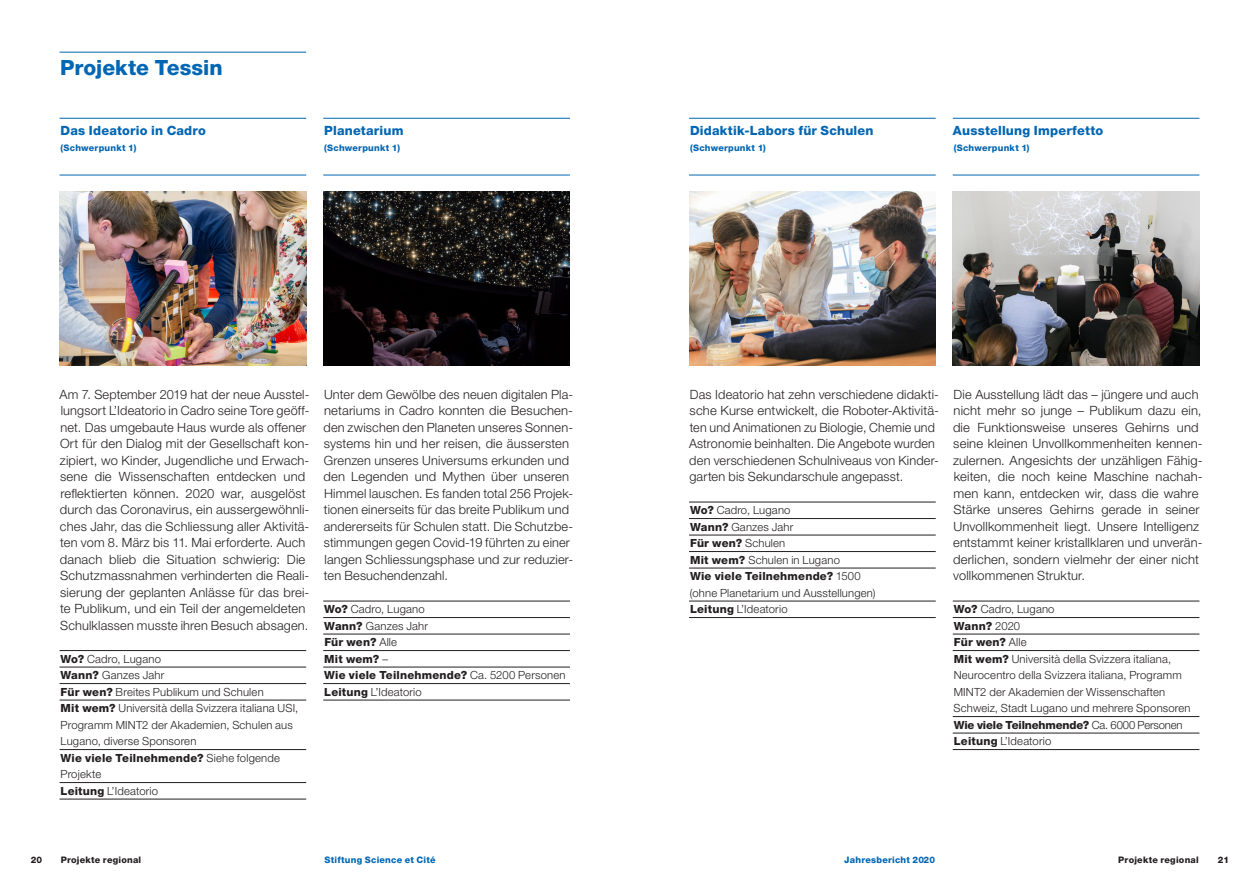
<style>
.page{position:relative;width:1259px;height:893px;background:#fff}
.page>*{position:absolute;margin:0;border:0;box-sizing:border-box;transform-origin:0 0}
.t1{font:800 21px "Helvetica Neue LT Std";color:#0166b3}
.t2{font:300 12.75px/16.5px "Helvetica Neue LT Std";letter-spacing:.015em;color:#231f20}
.t3{font:800 12.75px "Helvetica Neue LT Std";letter-spacing:.015em;color:#0166b3}
.t4{font:300 11.25px/16.5px "Helvetica Neue LT Std";letter-spacing:.015em;color:#231f20}
.t5{font:800 9px "Helvetica Neue LT Std";letter-spacing:.025em;color:#0166b3}
.t6{font:800 9px "Helvetica Neue LT Std";letter-spacing:.025em;color:#231f20}
.s1{font-weight:800}
</style>
<div class="page">
<hr style="left:689px;top:118px;width:246px;height:1px;background:#0166b3">
<hr style="left:689px;top:175px;width:246px;height:1px;background:#0166b3">
<hr style="left:952px;top:118px;width:247px;height:1px;background:#0166b3">
<hr style="left:952px;top:175px;width:247px;height:1px;background:#0166b3">
<hr style="left:689px;top:502px;width:246px;height:1px;background:#231f20">
<hr style="left:689px;top:518px;width:246px;height:1px;background:#231f20">
<hr style="left:689px;top:535px;width:246px;height:1px;background:#231f20">
<hr style="left:689px;top:551px;width:246px;height:1px;background:#231f20">
<hr style="left:689px;top:568px;width:246px;height:1px;background:#231f20">
<hr style="left:689px;top:601px;width:246px;height:1px;background:#231f20">
<hr style="left:689px;top:617px;width:246px;height:1px;background:#231f20">
<hr style="left:952px;top:601px;width:247px;height:1px;background:#231f20">
<hr style="left:952px;top:617px;width:247px;height:1px;background:#231f20">
<hr style="left:952px;top:634px;width:247px;height:1px;background:#231f20">
<hr style="left:952px;top:650px;width:247px;height:1px;background:#231f20">
<hr style="left:952px;top:716px;width:247px;height:1px;background:#231f20">
<hr style="left:952px;top:733px;width:247px;height:1px;background:#231f20">
<hr style="left:952px;top:749px;width:247px;height:1px;background:#231f20">
<hr style="left:60px;top:118px;width:246px;height:1px;background:#0166b3">
<hr style="left:60px;top:175px;width:246px;height:1px;background:#0166b3">
<hr style="left:323px;top:118px;width:247px;height:1px;background:#0166b3">
<hr style="left:323px;top:175px;width:247px;height:1px;background:#0166b3">
<hr style="left:60px;top:650px;width:246px;height:1px;background:#231f20">
<hr style="left:60px;top:667px;width:246px;height:1px;background:#231f20">
<hr style="left:60px;top:683px;width:246px;height:1px;background:#231f20">
<hr style="left:60px;top:700px;width:246px;height:1px;background:#231f20">
<hr style="left:60px;top:749px;width:246px;height:1px;background:#231f20">
<hr style="left:60px;top:782px;width:246px;height:1px;background:#231f20">
<hr style="left:60px;top:799px;width:246px;height:1px;background:#231f20">
<hr style="left:323px;top:601px;width:247px;height:1px;background:#231f20">
<hr style="left:323px;top:617px;width:247px;height:1px;background:#231f20">
<hr style="left:323px;top:634px;width:247px;height:1px;background:#231f20">
<hr style="left:323px;top:650px;width:247px;height:1px;background:#231f20">
<hr style="left:323px;top:667px;width:247px;height:1px;background:#231f20">
<hr style="left:323px;top:683px;width:247px;height:1px;background:#231f20">
<hr style="left:323px;top:700px;width:247px;height:1px;background:#231f20">
<hr style="left:60px;top:52px;width:246px;height:1px;background:#0166b3">
<img style="left:60px;top:192px;width:246px;height:174px">
<img style="left:323px;top:192px;width:247px;height:174px">
<img style="left:689px;top:192px;width:246px;height:174px">
<img style="left:952px;top:192px;width:247px;height:174px">
<h1 class="t1" style="left:60px;top:55px;width:164px">Projekte Tessin</h1>
<p class="t3" style="left:61px;top:123px;width:147px">Das Ideatorio in Cadro</p>
<p class="t5" style="left:61px;top:143px;width:77px">(Schwerpunkt 1)</p>
<p class="t3" style="left:324px;top:123px;width:81px">Planetarium</p>
<p class="t5" style="left:324px;top:143px;width:77px">(Schwerpunkt 1)</p>
<p class="t2" style="left:59px;top:386px;width:251px">Am 7. September 2019 hat der neue Ausstel&shy;lungsort L’Ideatorio in Cadro seine Tore geöff&shy;net. Das umgebaute Haus wurde als offener Ort für den Dialog mit der Gesellschaft kon&shy;zipiert, wo Kinder, Jugendliche und Erwach&shy;sene die Wissenschaften entdecken und reflektierten können. 2020 war, ausgelöst durch das Coronavirus, ein aussergewöhnli&shy;ches Jahr, das die Schliessung aller Aktivitä&shy;ten vom 8. März bis 11. Mai erforderte. Auch danach blieb die Situation schwierig: Die Schutzmassnahmen verhinderten die Reali&shy;sierung der geplanten Anlässe für das brei&shy;te Publikum, und ein Teil der angemeldeten Schulklassen musste ihren Besuch absagen.</p>
<p class="t4" style="left:61px;top:650px;width:239px"><span class="s1">Wo?</span> Cadro, Lugano<br><span class="s1">Wann?</span> Ganzes Jahr<br><span class="s1">Für wen?</span> Breites Publikum und Schulen<br><span class="s1">Mit wem?</span> Università della Svizzera italiana USI,<br>Programm MINT2 der Akademien, Schulen aus<br>Lugano, diverse Sponsoren<br><span class="s1">Wie viele Teilnehmende?</span> Siehe folgende<br>Projekte<br><span class="s1">Leitung</span> L’Ideatorio</p>
<p class="t2" style="left:323px;top:386px;width:251px">Unter dem Gewölbe des neuen digitalen Pla&shy;netariums in Cadro konnten die Besuchen&shy;den zwischen den Planeten unseres Sonnen&shy;systems hin und her reisen, die äussersten Grenzen unseres Universums erkunden und den Legenden und Mythen über unseren Himmel lauschen. Es fanden total 256 Projek&shy;tionen einerseits für das breite Publikum und andererseits für Schulen statt. Die Schutzbe&shy;stimmungen gegen Covid-19 führten zu einer langen Schliessungsphase und zur reduzier&shy;ten Besuchendenzahl.</p>
<p class="t4" style="left:324px;top:601px;width:243px"><span class="s1">Wo?</span> Cadro, Lugano<br><span class="s1">Wann?</span> Ganzes Jahr<br><span class="s1">Für wen?</span> Alle<br><span class="s1">Mit wem?</span> –<br><span class="s1">Wie viele Teilnehmende?</span> Ca. 5200 Personen<br><span class="s1">Leitung</span> L’Ideatorio</p>
<p class="t3" style="left:690px;top:123px;width:185px">Didaktik-Labors für Schulen</p>
<p class="t5" style="left:690px;top:143px;width:77px">(Schwerpunkt 1)</p>
<p class="t3" style="left:953px;top:123px;width:152px">Ausstellung Imperfetto</p>
<p class="t5" style="left:954px;top:143px;width:77px">(Schwerpunkt 1)</p>
<p class="t2" style="left:689px;top:386px;width:251px">Das Ideatorio hat zehn verschiedene didakti&shy;sche Kurse entwickelt, die Roboter-Aktivitä&shy;ten und Animationen zu Biologie, Chemie und Astronomie beinhalten. Die Angebote wurden den verschiedenen Schulniveaus von Kinder&shy;garten bis Sekundarschule angepasst.</p>
<p class="t4" style="left:690px;top:502px;width:187px"><span class="s1">Wo?</span> Cadro, Lugano<br><span class="s1">Wann?</span> Ganzes Jahr<br><span class="s1">Für wen?</span> Schulen<br><span class="s1">Mit wem?</span> Schulen in Lugano<br><span class="s1">Wie viele Teilnehmende?</span> 1500 (ohne Planetarium und Ausstellungen)<br><span class="s1">Leitung</span> L’Ideatorio</p>
<p class="t2" style="left:953px;top:386px;width:251px">Die Ausstellung lädt das – jüngere und auch nicht mehr so junge – Publikum dazu ein, die Funktionsweise unseres Gehirns und seine kleinen Unvollkommenheiten kennen&shy;zulernen. Angesichts der unzähligen Fähig&shy;keiten, die noch keine Maschine nachah&shy;men kann, entdecken wir, dass die wahre Stärke unseres Gehirns gerade in seiner Unvollkommenheit liegt. Unsere Intelligenz entstammt keiner kristallklaren und unverän&shy;derlichen, sondern vielmehr der einer nicht vollkommenen Struktur.</p>
<p class="t4" style="left:953px;top:601px;width:238px"><span class="s1">Wo?</span> Cadro, Lugano<br><span class="s1">Wann?</span> 2020<br><span class="s1">Für wen?</span> Alle<br><span class="s1">Mit wem?</span> Università della Svizzera italiana,<br>Neurocentro della Svizzera italiana, Programm<br>MINT2 der Akademien der Wissenschaften<br>Schweiz, Stadt Lugano und mehrere Sponsoren<br><span class="s1">Wie viele Teilnehmende?</span> Ca. 6000 Personen<br><span class="s1">Leitung</span> L’Ideatorio</p>
<p class="t6" style="left:31px;top:855px;width:13px">20</p>
<p class="t5" style="left:324px;top:855px;width:113px">Stiftung Science et Cité</p>
<p class="t5" style="left:844px;top:855px;width:92px">Jahresbericht 2020</p>
<p class="t6" style="left:1118px;top:855px;width:82px">Projekte regional</p>
<p class="t6" style="left:1217px;top:855px;width:13px">21</p>
<p class="t6" style="left:61px;top:855px;width:82px">Projekte regional</p>
</div>
